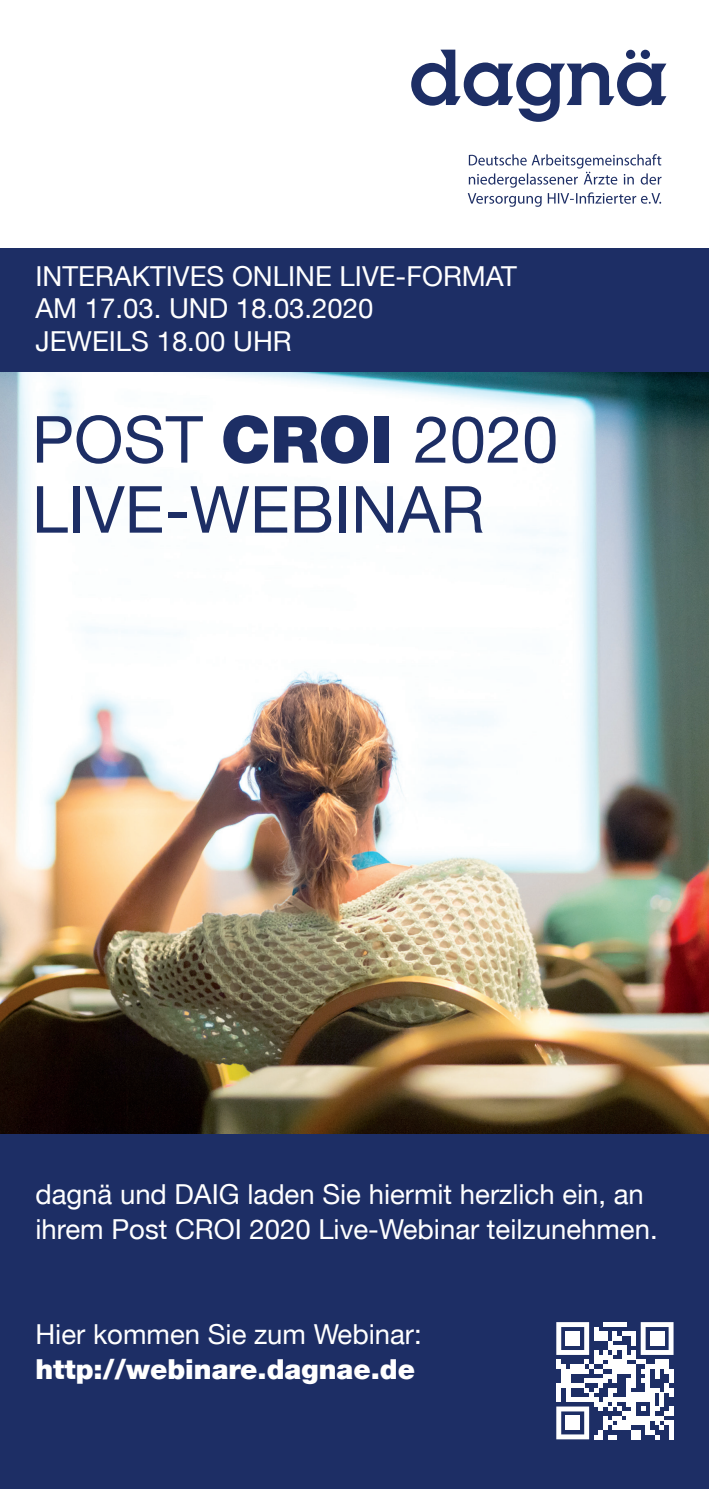
<style>
.page{position:relative;width:709px;height:1489px;background:#fff}
.page>*{position:absolute;margin:0;border:0;box-sizing:border-box;transform-origin:0 0}
.t1{font:65px "Helvetica Neue";color:#1d2e65}
.t2{font:27.5px/35px "Helvetica Neue LT";color:#fff}
.t3{font:900 27.5px "Helvetica Neue LT";color:#fff}
.s1{font-family:"Helvetica Neue LT";font-weight:900}
</style>
<div class="page">
<svg style="left:411px;top:50px;width:255px;height:72px"></svg>
<div style="left:626px;top:50px;width:9px;height:9px;background:#1d2e65;border-radius:50%"></div>
<div style="left:640px;top:50px;width:10px;height:9px;background:#1d2e65;border-radius:50%"></div>
<svg style="left:468px;top:154px;width:193px;height:53px"></svg>
<div style="left:0;top:248px;width:709px;height:124px;background:#1d2e65"></div>
<img style="left:0;top:372px;width:709px;height:762px">
<div style="left:0;top:1134px;width:709px;height:354px;background:#1d2e65"></div>
<svg style="left:556px;top:1322px;width:117px;height:117px"></svg>
<div style="left:565px;top:1331px;width:14px;height:14px;background:#fff"></div>
<div style="left:650px;top:1331px;width:14px;height:14px;background:#fff"></div>
<div style="left:565px;top:1415px;width:14px;height:14px;background:#fff"></div>
<p class="t2" style="left:35px;top:258px;width:483px">INTERAKTIVES ONLINE LIVE-FORMAT</p>
<p class="t2" style="left:35px;top:290px;width:339px">AM 17.03. UND 18.03.2020</p>
<p class="t2" style="left:35px;top:323px;width:258px">JEWEILS 18.00 UHR</p>
<p class="t1" style="left:32px;top:400px;width:528px">POST <span class="s1">CROI</span> 2020</p>
<p class="t1" style="left:32px;top:470px;width:454px">LIVE-WEBINAR</p>
<p class="t2" style="left:35px;top:1175px;width:623px">dagnä und DAIG laden Sie hiermit herzlich ein, an ihrem Post CROI 2020 Live-Webinar teilzunehmen.</p>
<p class="t2" style="left:35px;top:1315px;width:388px">Hier kommen Sie zum Webinar:</p>
<p class="t3" style="left:35px;top:1352px;width:381px">http://webinare.dagnae.de</p>
</div>
